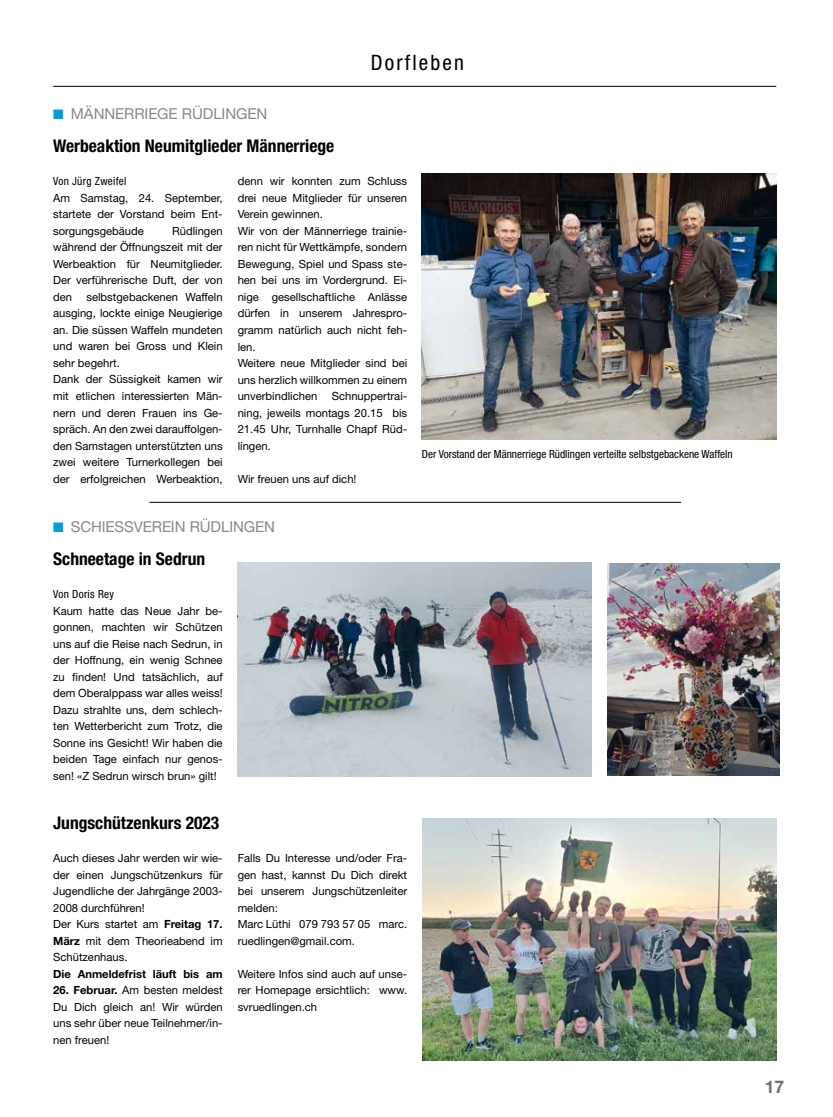
<style>
.page{position:relative;width:833px;height:1117px;background:#fff}
.page>*{position:absolute;margin:0;border:0;box-sizing:border-box;transform-origin:0 0}
.t1{font:condensed 21.25px "Helvetica Neue LT Pro";letter-spacing:.1em;color:#000}
.t2{font:700 condensed 17.5px "Helvetica Neue LT Pro";color:#000}
.t3{font:700 17.5px "Helvetica Neue LT Pro";color:#707172}
.t4{font:15px "Helvetica Neue LT Pro";letter-spacing:-.005em;color:#87888a}
.t5{font:11.25px/16.5px "Helvetica Neue LT Pro";color:#000;text-align:justify}
.t6{font:condensed 11.25px "Helvetica Neue LT Pro";color:#000}
.t7{font:condensed 11.25px "Helvetica Neue LT Pro";letter-spacing:.025em;color:#000}
.t8{font:700 11.25px "Helvetica Neue LT Pro";color:#000}
.s1{color:#009ee0}
.s2{font-weight:700}
</style>
<div class="page">
<hr style="left:53px;top:86px;width:723px;height:1px;background:#000">
<img style="left:422px;top:173px;width:354px;height:266px">
<img style="left:238px;top:562px;width:353px;height:214px">
<img style="left:423px;top:818px;width:353px;height:242px">
<img style="left:607px;top:563px;width:173px;height:212px">
<hr style="left:149px;top:502px;width:532px;height:1px;background:#000">
<h1 class="t1" style="left:371px;top:49px;width:94px">Dorfleben</h1>
<h3 class="t4" style="left:53px;top:105px;width:216px"><span class="s1">■</span> MÄNNERRIEGE RÜDLINGEN</h3>
<h2 class="t2" style="left:53px;top:135px;width:283px">Werbeaktion Neumitglieder Männerriege</h2>
<p class="t7" style="left:53px;top:175px;width:75px">Von Jürg Zweifel</p>
<p class="t5" style="left:53px;top:189px;width:171px">Am Samstag, 24. September, startete der Vorstand beim Ent&shy;sorgungsgebäude</p>
<p class="t5" style="left:238px;top:173px;width:171px;text-align:left">denn wir konnten zum Schluss drei neue Mitglieder für unseren<br>Verein gewinnen.<br>Wir von der Männerriege trainie&shy;ren nicht für Wettkämpfe, sondern<br>Bewegung, Spiel und Spass ste&shy;hen bei uns im Vordergrund. Ei&shy;nige gesellschaftliche Anlässe dürfen in unserem Jahrespro&shy;gramm natürlich auch nicht feh&shy;len.<br>Weitere neue Mitglieder sind bei uns herzlich willkommen zu einem unverbindlichen</p>
<p class="t5" style="left:53px;top:222px;width:171px;text-indent:119px">Rüdlingen während der Öffnungszeit mit der Werbeaktion für Neumitglieder.<br>Der verführerische Duft, der von den</p>
<p class="t5" style="left:53px;top:288px;width:171px;text-align:left;text-indent:33px">selbstgebackenen Waffeln ausging, lockte einige Neugierige an. Die süssen Waffeln mundeten und waren bei Gross und Klein sehr begehrt.<br>Dank der Süssigkeit kamen wir mit etlichen interessierten Män&shy;nern und deren Frauen ins Ge&shy;spräch. An den zwei darauffolgen&shy;den Samstagen unterstützten uns zwei weitere Turnerkollegen bei der erfolgreichen Werbeaktion,</p>
<p class="t5" style="left:238px;top:387px;width:171px;text-indent:94px">Schnuppertrai&shy;ning, jeweils montags 20.15 bis 21.45 Uhr, Turnhalle Chapf Rüd&shy;lingen.</p>
<p class="t5" style="left:238px;top:470px;width:120px">Wir freuen uns auf dich!</p>
<h3 class="t4" style="left:53px;top:517px;width:223px"><span class="s1">■</span> SCHIESSVEREIN RÜDLINGEN</h3>
<h2 class="t2" style="left:53px;top:548px;width:153px">Schneetage in Sedrun</h2>
<p class="t7" style="left:53px;top:587px;width:62px">Von Doris Rey</p>
<p class="t5" style="left:53px;top:602px;width:171px">Kaum hatte das Neue Jahr be&shy;gonnen, machten wir Schützen uns auf die Reise nach Sedrun, in der Hoffnung, ein wenig Schnee zu finden! Und tatsächlich, auf dem Oberalppass war alles weiss!<br>Dazu strahlte uns, dem schlech&shy;ten Wetterbericht zum Trotz, die Sonne ins Gesicht! Wir haben die beiden Tage einfach nur genos&shy;sen! «Z Sedrun wirsch brun» gilt!</p>
<h2 class="t2" style="left:53px;top:812px;width:168px">Jungschützenkurs 2023</h2>
<p class="t5" style="left:53px;top:849px;width:171px;text-align:left">Auch dieses Jahr werden wir wie&shy;der einen Jungschützenkurs für<br>Jugendliche der Jahrgänge 2003-<br>2008 durchführen!<br>Der Kurs startet am <span class="s2">Freitag 17.<br>März</span> mit dem Theorieabend im<br>Schützenhaus.</p>
<p class="t8" style="left:53px;top:966px;width:171px">Die Anmeldefrist läuft bis am</p>
<p class="t5" style="left:53px;top:981px;width:171px"><span class="s2">26. Februar.</span> Am besten meldest Du Dich gleich an! Wir würden uns sehr über neue Teilnehmer/in&shy;nen freuen!</p>
<p class="t5" style="left:238px;top:849px;width:171px;text-align:left">Falls Du Interesse und/oder Fra&shy;gen hast, kannst Du Dich direkt bei unserem Jungschützenleiter melden:<br>Marc Lüthi 079 793 57 05 marc. ruedlingen@gmail.com.</p>
<p class="t5" style="left:238px;top:965px;width:171px">Weitere Infos sind auch auf unse&shy;rer Homepage ersichtlich: www. svruedlingen.ch</p>
<p class="t6" style="left:422px;top:447px;width:312px">Der Vorstand der Männerriege Rüdlingen verteilte selbstgebackene Waffeln</p>
<h2 class="t3" style="left:764px;top:1076px;width:21px">17</h2>
</div>
